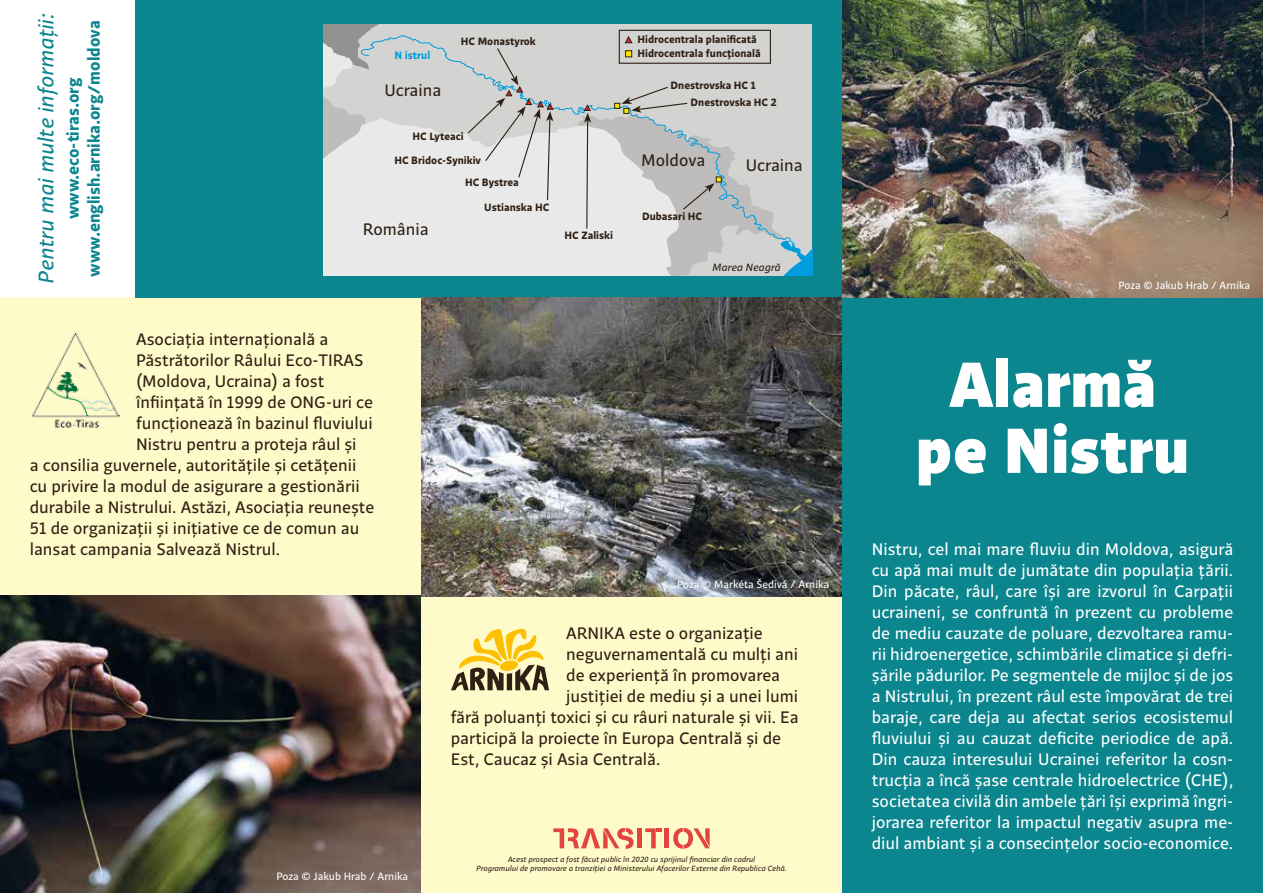
<style>
.page{position:relative;width:1263px;height:893px;background:#fff}
.page>*{position:absolute;margin:0;border:0;box-sizing:border-box;transform-origin:0 0}
.t1{font:900 63px/66px "Quercus Sans";color:#fff;text-align:center}
.t2{font:italic 21px "Quercus Sans";color:#0b858e}
.t3{font:16.5px/21px "Quercus Sans";color:#fff;text-align:justify}
.t4{font:16.5px "Quercus Sans";color:#2e2014}
.t5{font:700 16.5px/21px "Quercus Sans";color:#0b858e;text-align:center}
.t6{font:700 10.5px/16.8px "Quercus Sans";color:#2e2014}
.t7{font:10.5px "Quercus Sans";color:#fff}
.t8{font:italic 10.5px "Quercus Sans";color:#2e2014}
.t9{font:700 10.5px "Quercus Sans";color:#009dde}
.t10{font:italic 7.5px/9px "Quercus Sans";color:#2e2014;text-align:center}
</style>
<div class="page">
<div style="left:842px;top:298px;width:421px;height:595px;background:#0b858e"></div>
<div style="left:0;top:298px;width:842px;height:595px;background:#fffac9"></div>
<div style="left:135px;top:0;width:707px;height:298px;background:#0b858e"></div>
<img style="left:842px;top:0;width:421px;height:298px">
<img style="left:421px;top:298px;width:421px;height:299px">
<img style="left:0;top:595px;width:421px;height:298px">
<div style="left:324px;top:24px;width:488px;height:251px;background:#d3d3d2"></div>
<div style="left:324px;top:236px;width:252px;height:39px;background:#e9e9e9"></div>
<svg style="left:361px;top:31px;width:272px;height:216px"></svg>
<svg style="left:324px;top:24px;width:126px;height:212px"></svg>
<svg style="left:625px;top:37px;width:7px;height:6px"></svg>
<svg style="left:625px;top:51px;width:7px;height:6px"></svg>
<svg style="left:553px;top:828px;width:81px;height:21px"></svg>
<hr style="left:638px;top:828px;width:4px;height:20px;background:#e2443e">
<svg style="left:645px;top:828px;width:17px;height:20px"></svg>
<hr style="left:665px;top:828px;width:4px;height:20px;background:#e2443e">
<svg style="left:673px;top:828px;width:37px;height:21px"></svg>
<svg style="left:467px;top:47px;width:86px;height:154px"></svg>
<svg style="left:576px;top:86px;width:236px;height:189px"></svg>
<img style="left:32px;top:332px;width:87px;height:96px">
<svg style="left:451px;top:629px;width:98px;height:61px"></svg>
<div style="left:619px;top:30px;width:152px;height:34px;border:1px solid #2e2014"></div>
<p class="t2" style="left:32px;top:283px;width:271px;rotate:-90deg">Pentru mai multe informaţii:</p>
<p class="t5" style="left:63px;top:277px;width:258px;rotate:-90deg">www.eco-tiras.org www.english.arnika.org/moldova</p>
<p class="t9" style="left:394px;top:48px;width:37px">N istrul</p>
<p class="t4" style="left:384px;top:79px;width:58px">Ucraina</p>
<p class="t6" style="left:461px;top:33px;width:76px">HC Monastyrok</p>
<p class="t6" style="left:412px;top:128px;width:53px">HC Lyteaci</p>
<p class="t6" style="left:394px;top:152px;width:88px">HC Bridoc-Synikiv</p>
<p class="t6" style="left:465px;top:174px;width:55px">HC Bystrea</p>
<p class="t4" style="left:363px;top:219px;width:67px">România</p>
<p class="t6" style="left:484px;top:199px;width:67px">Ustianska HC</p>
<p class="t6" style="left:564px;top:227px;width:50px">HC Zaliski</p>
<p class="t4" style="left:136px;top:328px;width:194px">Asociația internațională a</p>
<p class="t4" style="left:136px;top:349px;width:229px">Păstrătorilor Râului Eco-TIRAS</p>
<p class="t4" style="left:136px;top:370px;width:190px">(Moldova, Ucraina) a fost</p>
<p class="t4" style="left:136px;top:391px;width:238px">înființată în 1999 de ONG-uri ce</p>
<p class="t4" style="left:136px;top:412px;width:238px">funcționează în bazinul fluviului</p>
<p class="t4" style="left:136px;top:433px;width:222px">Nistru pentru a proteja râul și</p>
<p class="t4" style="left:30px;top:454px;width:328px">a consilia guvernele, autoritățile și cetățenii</p>
<p class="t4" style="left:30px;top:475px;width:332px">cu privire la modul de asigurare a gestionării</p>
<p class="t4" style="left:30px;top:496px;width:346px">durabile a Nistrului. Astăzi, Asociația reunește</p>
<p class="t4" style="left:30px;top:517px;width:331px">51 de organizații și inițiative ce de comun au</p>
<p class="t4" style="left:30px;top:538px;width:252px">lansat campania Salvează Nistrul.</p>
<p class="t6" style="left:637px;top:32px;width:125px;line-height:14.2px">Hidrocentrala planificată<br>Hidrocentrala funcțională</p>
<p class="t6" style="left:691px;top:77px;width:88px;text-indent:-20px">Dnestrovska HC 1<br>Dnestrovska HC 2</p>
<p class="t4" style="left:641px;top:149px;width:65px">Moldova</p>
<p class="t6" style="left:642px;top:208px;width:62px">Dubasari HC</p>
<p class="t4" style="left:746px;top:154px;width:58px">Ucraina</p>
<p class="t8" style="left:712px;top:260px;width:70px">Marea Neagră</p>
<p class="t7" style="left:677px;top:577px;width:154px">Poza © Markéta Šedivá / Arnika</p>
<p class="t7" style="left:276px;top:869px;width:133px">Poza © Jakub Hrab / Arnika</p>
<p class="t4" style="left:566px;top:622px;width:198px">ARNIKA este o organizație</p>
<p class="t4" style="left:566px;top:643px;width:233px">neguvernamentală cu mulți ani</p>
<p class="t4" style="left:566px;top:664px;width:215px">de experiență în promovarea</p>
<p class="t4" style="left:566px;top:685px;width:233px">justiției de mediu și a unei lumi</p>
<p class="t4" style="left:451px;top:706px;width:349px">fără poluanți toxici și cu râuri naturale și vii. Ea</p>
<p class="t4" style="left:451px;top:727px;width:332px">participă la proiecte în Europa Centrală și de</p>
<p class="t4" style="left:451px;top:748px;width:211px">Est, Caucaz și Asia Centrală.</p>
<p class="t10" style="left:476px;top:855px;width:312px">Acest prospect a fost făcut public în 2020 cu sprijinul financiar din cadrul<br>Programului de promovare a tranziţiei a Ministerului Afacerilor Externe din Republica Cehă.</p>
<p class="t7" style="left:1118px;top:278px;width:133px">Poza © Jakub Hrab / Arnika</p>
<h1 class="t1" style="left:916px;top:351px;width:275px">Alarmă pe Nistru</h1>
<p class="t3" style="left:872px;top:539px;width:363px">Nistru, cel mai mare fluviu din Moldova, asigură cu apă mai mult de jumătate din populația țării.<br>Din păcate, râul, care își are izvorul în Carpații ucraineni, se confruntă în prezent cu probleme de mediu cauzate de poluare, dezvoltarea ramu&shy;rii hidroenergetice, schimbările climatice și defri&shy;șările pădurilor. Pe segmentele de mijloc și de jos a Nistrului, în prezent râul este împovărat de trei baraje, care deja au afectat serios ecosistemul fluviului și au cauzat deficite periodice de apă.<br>Din cauza interesului Ucrainei referitor la cosn&shy;trucția a încă șase centrale hidroelectrice (CHE), societatea civilă din ambele țări își exprimă îngri&shy;jorarea referitor la impactul negativ asupra me&shy;diul ambiant și a consecințelor socio-economice.</p>
</div>
